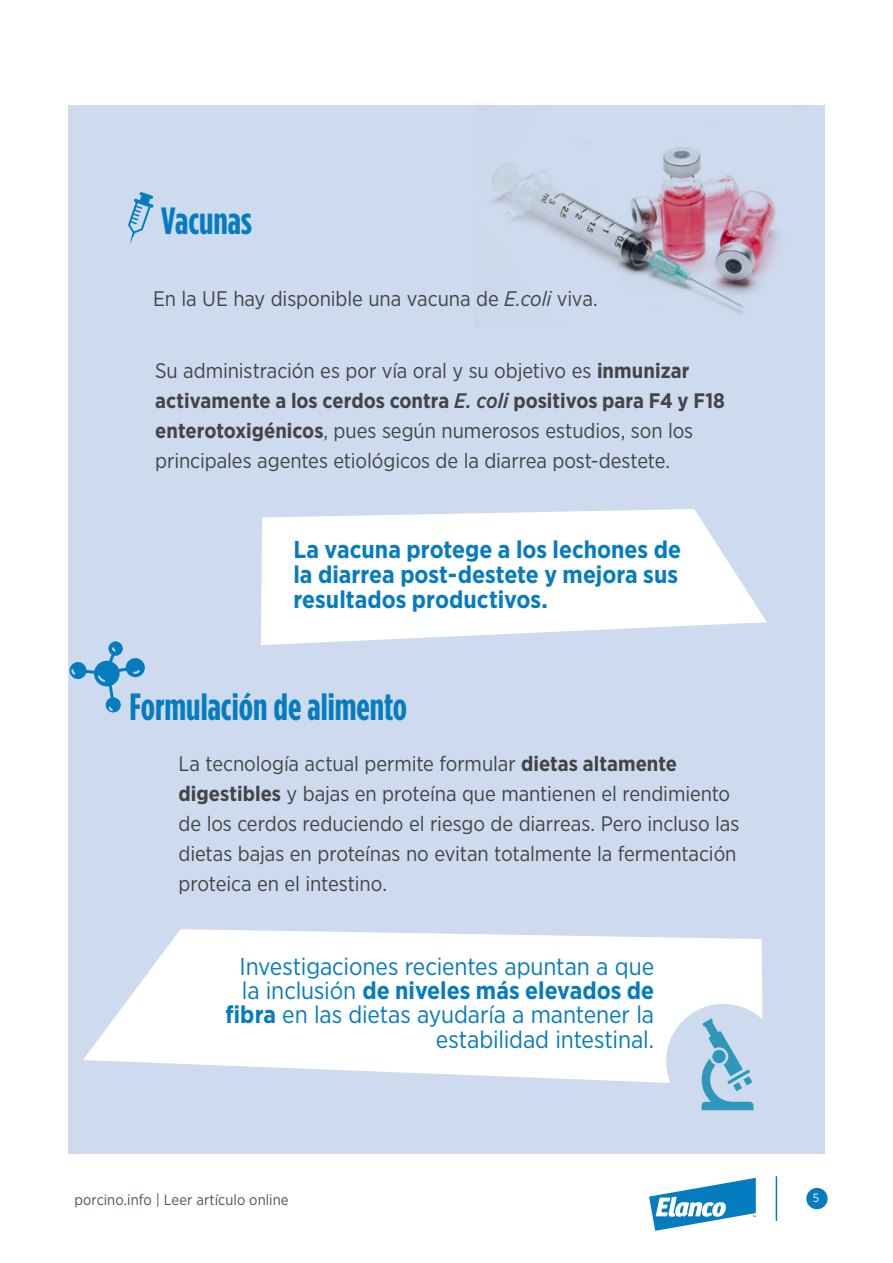
<style>
.page{position:relative;width:893px;height:1263px;background:#fff}
.page>*{position:absolute;margin:0;border:0;box-sizing:border-box;transform-origin:0 0}
.t1{font:700 37.95px "Gotham Condensed";color:#067cc0}
.t2{font:24.3px/24.3px "Gotham Narrow";letter-spacing:-.005em;color:#067cc0;text-align:right}
.t3{font:700 24.3px/24.6px "Gotham Narrow";color:#067cc0;text-align:justify}
.t4{font:21px/30px "Gotham Narrow";letter-spacing:-.005em;color:#444}
.t5{font:15px "Gotham Narrow";letter-spacing:.005em;color:#505457}
.t6{font:12px "Gotham Narrow";color:#fff}
.s1{font-style:italic}
.s2{font-weight:700}
.s3{font-weight:500;font-style:italic}
</style>
<div class="page">
<div style="left:68px;top:105px;width:757px;height:1048px;background:#cedbef"></div>
<div style="left:806px;top:1188px;width:22px;height:21px;background:#067cc0;border-radius:50%"></div>
<hr style="left:776px;top:1176px;width:1px;height:45px;background:#067cc0">
<svg style="left:649px;top:1178px;width:107px;height:53px"></svg>
<svg style="left:128px;top:192px;width:26px;height:52px"></svg>
<svg style="left:261px;top:509px;width:506px;height:136px;fill:#fff"></svg>
<svg style="left:83px;top:929px;width:680px;height:154px;fill:#fff"></svg>
<svg style="left:69px;top:641px;width:76px;height:72px"></svg>
<div style="left:666px;top:1004px;width:115px;height:114px;background:#cedbef;border-radius:50%"></div>
<svg style="left:702px;top:1018px;width:51px;height:92px"></svg>
<img style="left:492px;top:146px;width:288px;height:168px">
<h1 class="t1" style="left:161px;top:199px;width:92px">Vacunas</h1>
<p class="t4" style="left:153px;top:283px;width:446px">En la UE hay disponible una vacuna de <span class="s1">E.coli</span> viva.</p>
<p class="t4" style="left:155px;top:355px;width:571px">Su administración es por vía oral y su objetivo es <span class="s2">inmunizar activamente a los cerdos contra</span> <span class="s3">E. coli</span> <span class="s2">positivos para F4 y F18 enterotoxigénicos</span>, pues según numerosos estudios, son los principales agentes etiológicos de la diarrea post-destete.</p>
<p class="t3" style="left:293px;top:537px;width:389px">La vacuna protege a los lechones de la diarrea post-destete y mejora sus resultados productivos.</p>
<h1 class="t1" style="left:129px;top:685px;width:279px">Formulación de alimento</h1>
<p class="t4" style="left:179px;top:748px;width:562px">La tecnología actual permite formular <span class="s2">dietas altamente digestibles</span> y bajas en proteína que mantienen el rendimiento de los cerdos reduciendo el riesgo de diarreas. Pero incluso las dietas bajas en proteínas no evitan totalmente la fermentación proteica en el intestino.</p>
<p class="t2" style="left:225px;top:953px;width:430px">Investigaciones recientes apuntan a que la inclusión <span class="s2">de niveles más elevados de fibra</span> en las dietas ayudaría a mantener la estabilidad intestinal.</p>
<p class="t5" style="left:74px;top:1190px;width:216px">porcino.info | Leer artículo online</p>
<p class="t6" style="left:813px;top:1190px;width:8px">5</p>
</div>
